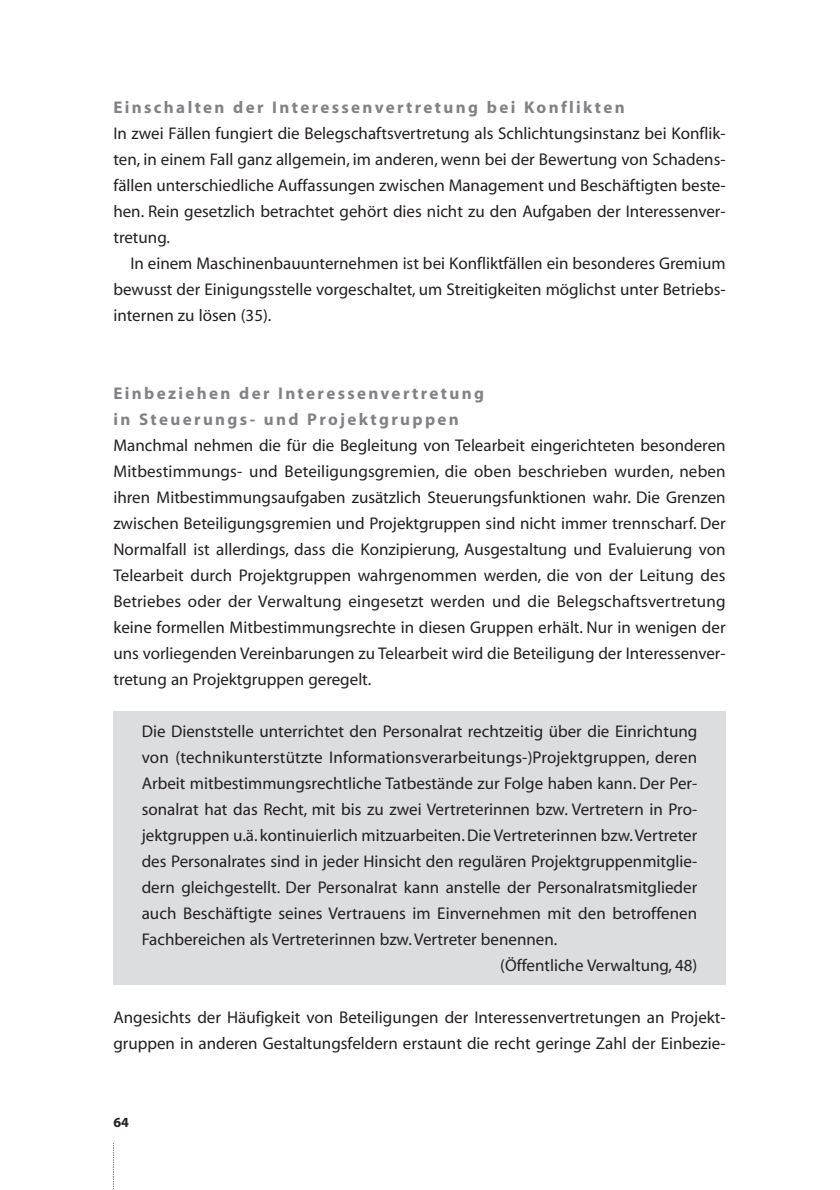
<style>
.page{position:relative;width:840px;height:1190px;background:#fff}
.page>*{position:absolute;margin:0;border:0;box-sizing:border-box;transform-origin:0 0}
.t1{font:17px/26px "Myriad";color:#231f20;text-align:justify}
.t2{font:700 17px/26px "Myriad";letter-spacing:.14em;color:#808285}
.t3{font:700 14px "Myriad";color:#231f20}
</style>
<div class="page">
<div style="left:113px;top:711px;width:613px;height:273px;background:#dcdddf"></div>
<svg style="left:113px;top:1143px;width:1px;height:47px"></svg>
<p class="t2" style="left:113px;top:96px;width:513px">Einschalten der Interessenvertretung bei Konflikten</p>
<p class="t1" style="left:113px;top:122px;width:614px">In zwei Fällen fungiert die Belegschaftsvertretung als Schlichtungsinstanz bei Konflik&shy;ten, in einem Fall ganz allgemein, im anderen, wenn bei der Bewertung von Schadens&shy;fällen unterschiedliche Auffassungen zwischen Management und Beschäftigten beste&shy;hen. Rein gesetzlich betrachtet gehört dies nicht zu den Aufgaben der Interessenver&shy;tretung.</p>
<p class="t1" style="left:113px;top:252px;width:614px;text-indent:17px">In einem Maschinenbauunternehmen ist bei Konfliktfällen ein besonderes Gremium bewusst der Einigungsstelle vorgeschaltet, um Streitigkeiten möglichst unter Betriebs&shy;internen zu lösen (35).</p>
<p class="t2" style="left:113px;top:382px;width:372px">Einbeziehen der Interessenvertretung in Steuerungs- und Projektgruppen</p>
<p class="t1" style="left:113px;top:434px;width:614px">Manchmal nehmen die für die Begleitung von Telearbeit eingerichteten besonderen Mitbestimmungs- und Beteiligungsgremien, die oben beschrieben wurden, neben ihren Mitbestimmungsaufgaben zusätzlich Steuerungsfunktionen wahr. Die Grenzen zwischen Beteiligungsgremien und Projektgruppen sind nicht immer trennscharf. Der Normalfall ist allerdings, dass die Konzipierung, Ausgestaltung und Evaluierung von Telearbeit durch Projektgruppen wahrgenommen werden, die von der Leitung des Betriebes oder der Verwaltung eingesetzt werden und die Belegschaftsvertretung keine formellen Mitbestimmungsrechte in diesen Gruppen erhält. Nur in wenigen der uns vorliegenden Vereinbarungen zu Telearbeit wird die Beteiligung der Interessenver&shy;tretung an Projektgruppen geregelt.</p>
<p class="t1" style="left:142px;top:720px;width:557px">Die Dienststelle unterrichtet den Personalrat rechtzeitig über die Einrichtung</p>
<p class="t1" style="left:142px;top:746px;width:557px">von (technikunterstützte Informationsverarbeitungs-)Projektgruppen, deren</p>
<p class="t1" style="left:142px;top:772px;width:557px">Arbeit mitbestimmungsrechtliche Tatbestände zur Folge haben kann. Der Per-</p>
<p class="t1" style="left:142px;top:798px;width:557px">sonalrat hat das Recht, mit bis zu zwei Vertreterinnen bzw. Vertretern in Pro-</p>
<p class="t1" style="left:142px;top:824px;width:557px">jektgruppen u.ä. kontinuierlich mitzuarbeiten. Die Vertreterinnen bzw.Vertreter</p>
<p class="t1" style="left:142px;top:850px;width:557px">des Personalrates sind in jeder Hinsicht den regulären Projektgruppenmitglie-</p>
<p class="t1" style="left:142px;top:876px;width:557px">dern gleichgestellt. Der Personalrat kann anstelle der Personalratsmitglieder</p>
<p class="t1" style="left:142px;top:902px;width:557px">auch Beschäftigte seines Vertrauens im Einvernehmen mit den betroffenen</p>
<p class="t1" style="left:142px;top:928px;width:417px">Fachbereichen als Vertreterinnen bzw. Vertreter benennen.</p>
<p class="t1" style="left:500px;top:954px;width:199px">(Öffentliche Verwaltung, 48)</p>
<p class="t1" style="left:113px;top:1006px;width:614px">Angesichts der Häufigkeit von Beteiligungen der Interessenvertretungen an Projekt&shy;gruppen in anderen Gestaltungsfeldern erstaunt die recht geringe Zahl der Einbezie-</p>
<p class="t3" style="left:113px;top:1117px;width:17px">64</p>
</div>
